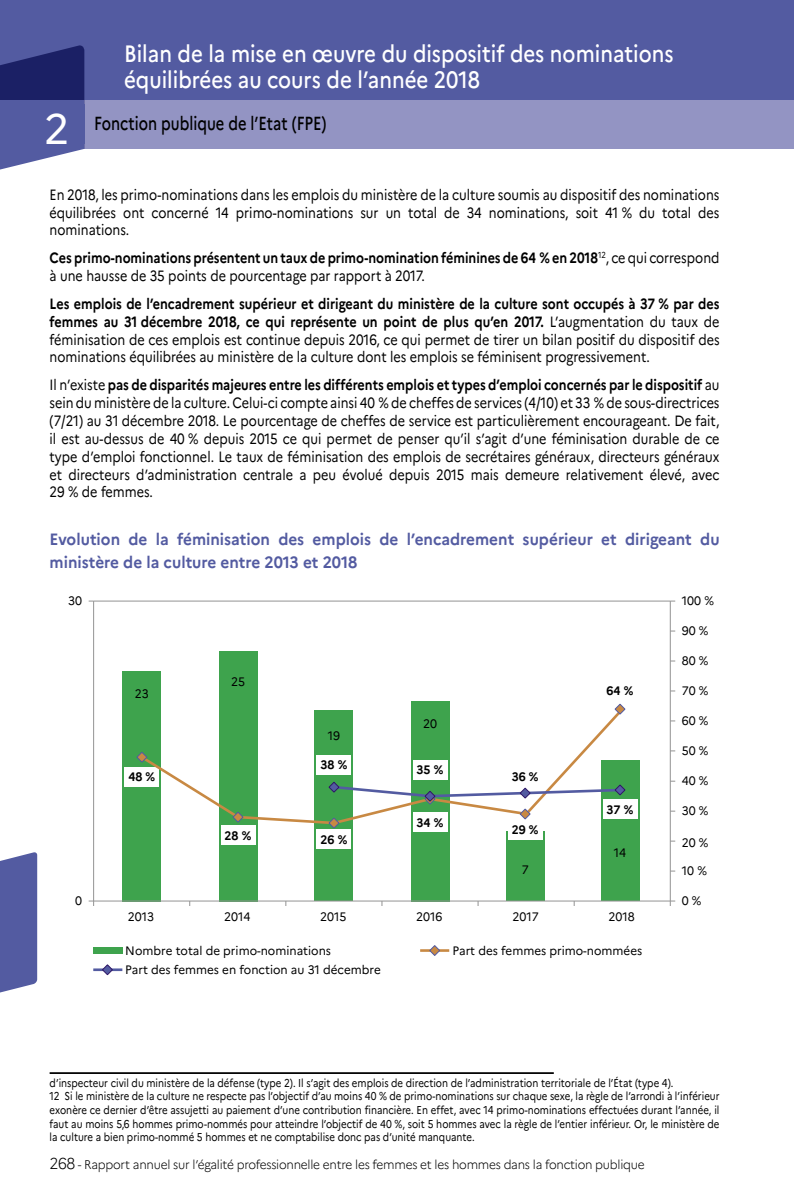
<style>
.page{position:relative;width:794px;height:1191px;background:#fff}
.page>*{position:absolute;margin:0;border:0;box-sizing:border-box;transform-origin:0 0}
.t1{font:42.52px "Marianne";color:#fff}
.t2{font:500 23.62px/26.2px "Marianne";color:#fff;scale:.87 1}
.t3{font:500 18.9px "Marianne";color:#000;scale:.78 1}
._05_Titre{font:700 16.45px/22.8px "Marianne";color:#535ba1;scale:.94 1}
._04_TC{font:14.88px/17.8px "Marianne";color:#000;text-align:justify;scale:.85 1}
._04_TC-2{font:700 14.88px/17.8px "Marianne";color:#000;scale:.85 1}
.t4{font:300 12.6px "Marianne";letter-spacing:-.02em;color:#000;scale:.94 1}
.t5{font:12.25px "Marianne";color:#000;scale:.95 1}
.t6{font:700 12.25px "Marianne";color:#000;scale:.95 1}
._04_Note{font:11.38px/13.7px "Marianne";color:#000;text-align:justify;scale:.85 1}
.s1{font-weight:400}
.s2{font-weight:700}
.s3{font-size:15.75px}
</style>
<div class="page">
<div style="left:84px;top:99px;width:710px;height:50px;background:#9394c3"></div>
<div style="left:0;top:0;width:794px;height:99px;background:#535ba1"></div>
<svg style="left:0;top:45px;width:84px;height:125px"></svg>
<div style="left:0;top:104px;width:84px;height:40px;background:#535ba1"></div>
<svg style="left:0;top:852px;width:37px;height:141px;background:#5e66a7"></svg>
<div style="left:123px;top:671px;width:38px;height:230px;background:#3ea34d"></div>
<div style="left:125px;top:767px;width:34px;height:19px;background:#fff"></div>
<div style="left:93px;top:947px;width:29px;height:6px;background:#3ea34d"></div>
<hr style="left:420px;top:949px;width:29px;height:2px;background:#c88943">
<svg style="left:428px;top:945px;width:13px;height:11px"></svg>
<hr style="left:93px;top:968px;width:29px;height:3px;background:#535ba1">
<svg style="left:101px;top:964px;width:13px;height:12px"></svg>
<hr style="left:94px;top:600px;width:576px;height:1px;background:#939393">
<div style="left:601px;top:761px;width:38px;height:140px;background:#3ea34d"></div>
<div style="left:506px;top:831px;width:38px;height:70px;background:#3ea34d"></div>
<div style="left:411px;top:701px;width:38px;height:200px;background:#3ea34d"></div>
<div style="left:315px;top:711px;width:38px;height:190px;background:#3ea34d"></div>
<div style="left:219px;top:651px;width:38px;height:250px;background:#3ea34d"></div>
<hr style="left:670px;top:601px;width:1px;height:300px;background:#939393">
<hr style="left:93px;top:601px;width:1px;height:300px;background:#939393">
<hr style="left:94px;top:900px;width:576px;height:1px;background:#939393">
<svg style="left:89px;top:900px;width:5px;height:6px"></svg>
<svg style="left:670px;top:900px;width:5px;height:6px"></svg>
<svg style="left:138px;top:705px;width:488px;height:120px"></svg>
<svg style="left:136px;top:751px;width:12px;height:12px"></svg>
<svg style="left:232px;top:811px;width:12px;height:12px"></svg>
<svg style="left:614px;top:703px;width:12px;height:12px"></svg>
<svg style="left:328px;top:781px;width:298px;height:48px"></svg>
<div style="left:221px;top:825px;width:34px;height:20px;background:#fff"></div>
<div style="left:316px;top:829px;width:35px;height:20px;background:#fff"></div>
<div style="left:412px;top:812px;width:35px;height:20px;background:#fff"></div>
<div style="left:508px;top:820px;width:34px;height:20px;background:#fff"></div>
<div style="left:316px;top:754px;width:35px;height:20px;background:#fff"></div>
<div style="left:412px;top:760px;width:35px;height:19px;background:#fff"></div>
<div style="left:508px;top:767px;width:34px;height:20px;background:#fff"></div>
<div style="left:602px;top:799px;width:35px;height:20px;background:#fff"></div>
<hr style="left:50px;top:1072px;width:504px;height:2px;background:#000">
<h1 class="t1" style="left:44px;top:103px;width:27px">2</h1>
<h2 class="t2" style="left:124px;top:40px;width:633px">Bilan de la mise en œuvre du dispositif des nominations équilibrées au cours de l’année 2018</h2>
<p class="t3" style="left:94px;top:112px;width:299px">Fonction publique de l’Etat (FPE)</p>
<p class="_04_TC" style="left:50px;top:185px;width:789px">En 2018, les primo‑nominations dans les emplois du ministère de la culture soumis au dispositif des nominations équilibrées ont concerné 14 primo‑nominations sur un total de 34 nominations, soit 41 % du total des nominations.</p>
<p class="_04_TC-2" style="left:50px;top:249px;width:789px">Ces primo‑nominations présentent un taux de primo‑nomination féminines de 64 % en 2018<sup>12</sup><span class="s1">, ce qui correspond à une hausse de 35 points de pourcentage par rapport à 2017.</span></p>
<p class="_04_TC" style="left:50px;top:295px;width:789px"><span class="s2">Les emplois de l’encadrement supérieur et dirigeant du ministère de la culture sont occupés à 37 % par des femmes au 31 décembre 2018, ce qui représente un point de plus qu’en 2017.</span> L’augmentation du taux de féminisation de ces emplois est continue depuis 2016, ce qui permet de tirer un bilan positif du dispositif des nominations équilibrées au ministère de la culture dont les emplois se féminisent progressivement.</p>
<p class="_04_TC" style="left:50px;top:376px;width:789px">Il n’existe <span class="s2">pas de disparités majeures entre les différents emplois et types d’emploi concernés par le dispositif</span> au sein du ministère de la culture. Celui‑ci compte ainsi 40 % de cheffes de services (4/10) et 33 % de sous‑directrices (7/21) au 31 décembre 2018. Le pourcentage de cheffes de service est particulièrement encourageant. De fait, il est au‑dessus de 40 % depuis 2015 ce qui permet de penser qu’il s’agit d’une féminisation durable de ce type d’emploi fonctionnel. Le taux de féminisation des emplois de secrétaires généraux, directeurs généraux et directeurs d’administration centrale a peu évolué depuis 2015 mais demeure relativement élevé, avec 29 % de femmes.</p>
<p class="_05_Titre" style="left:50px;top:527px;width:714px">Evolution de la féminisation des emplois de l’encadrement supérieur et dirigeant du ministère de la culture entre 2013 et 2018</p>
<p class="t5" style="left:68px;top:593px;width:16px">30</p>
<p class="t5" style="left:75px;top:892px;width:9px">0</p>
<p class="t5" style="left:135px;top:686px;width:16px">23</p>
<p class="t6" style="left:128px;top:769px;width:30px">48 %</p>
<p class="t5" style="left:231px;top:674px;width:16px">25</p>
<p class="t5" style="left:328px;top:728px;width:15px">19</p>
<p class="t6" style="left:320px;top:757px;width:30px">38 %</p>
<p class="t6" style="left:225px;top:827px;width:30px">28 %</p>
<p class="t6" style="left:320px;top:831px;width:30px">26 %</p>
<p class="t5" style="left:423px;top:716px;width:16px">20</p>
<p class="t6" style="left:416px;top:762px;width:30px">35 %</p>
<p class="t6" style="left:416px;top:815px;width:30px">34 %</p>
<p class="t6" style="left:512px;top:769px;width:30px">36 %</p>
<p class="t6" style="left:512px;top:822px;width:30px">29 %</p>
<p class="t5" style="left:521px;top:862px;width:9px">7</p>
<p class="t6" style="left:606px;top:683px;width:30px">64 %</p>
<p class="t6" style="left:606px;top:801px;width:30px">37 %</p>
<p class="t5" style="left:614px;top:845px;width:15px">14</p>
<p class="t5" style="left:128px;top:908px;width:29px">2013</p>
<p class="t5" style="left:224px;top:908px;width:29px">2014</p>
<p class="t5" style="left:320px;top:908px;width:29px">2015</p>
<p class="t5" style="left:416px;top:908px;width:29px">2016</p>
<p class="t5" style="left:512px;top:908px;width:29px">2017</p>
<p class="t5" style="left:608px;top:908px;width:29px">2018</p>
<p class="t5" style="left:125px;top:942px;width:218px">Nombre total de primo-nominations</p>
<p class="t5" style="left:452px;top:942px;width:201px">Part des femmes primo-nommées</p>
<p class="t5" style="left:125px;top:962px;width:271px">Part des femmes en fonction au 31 décembre</p>
<p class="t5" style="left:682px;top:593px;width:35px">100 %</p>
<p class="t5" style="left:682px;top:623px;width:30px">90 %</p>
<p class="t5" style="left:682px;top:653px;width:30px">80 %</p>
<p class="t5" style="left:682px;top:683px;width:30px">70 %</p>
<p class="t5" style="left:682px;top:713px;width:30px">60 %</p>
<p class="t5" style="left:682px;top:743px;width:30px">50 %</p>
<p class="t5" style="left:682px;top:773px;width:30px">40 %</p>
<p class="t5" style="left:682px;top:803px;width:30px">30 %</p>
<p class="t5" style="left:682px;top:835px;width:30px">20 %</p>
<p class="t5" style="left:682px;top:863px;width:28px">10 %</p>
<p class="t5" style="left:682px;top:893px;width:22px">0 %</p>
<p class="_04_Note" style="left:50px;top:1075px;width:735px">d’inspecteur civil du ministère de la défense (type 2). Il s’agit des emplois de direction de l’administration territoriale de l’État (type 4).</p>
<p class="_04_Note" style="left:50px;top:1089px;width:789px">12 Si le ministère de la culture ne respecte pas l’objectif d’au moins 40 % de primo‑nominations sur chaque sexe, la règle de l’arrondi à l’inférieur exonère ce dernier d’être assujetti au paiement d’une contribution financière. En effet, avec 14 primo‑nominations effectuées durant l’année, il faut au moins 5,6 hommes primo‑nommés pour atteindre l’objectif de 40 %, soit 5 hommes avec la règle de l’entier inférieur. Or, le ministère de la culture a bien primo‑nommé 5 hommes et ne comptabilise donc pas d’unité manquante.</p>
<p class="t4" style="left:50px;top:1157px;width:634px"><span class="s3">268</span> - Rapport annuel sur l’égalité professionnelle entre les femmes et les hommes dans la fonction publique</p>
</div>
